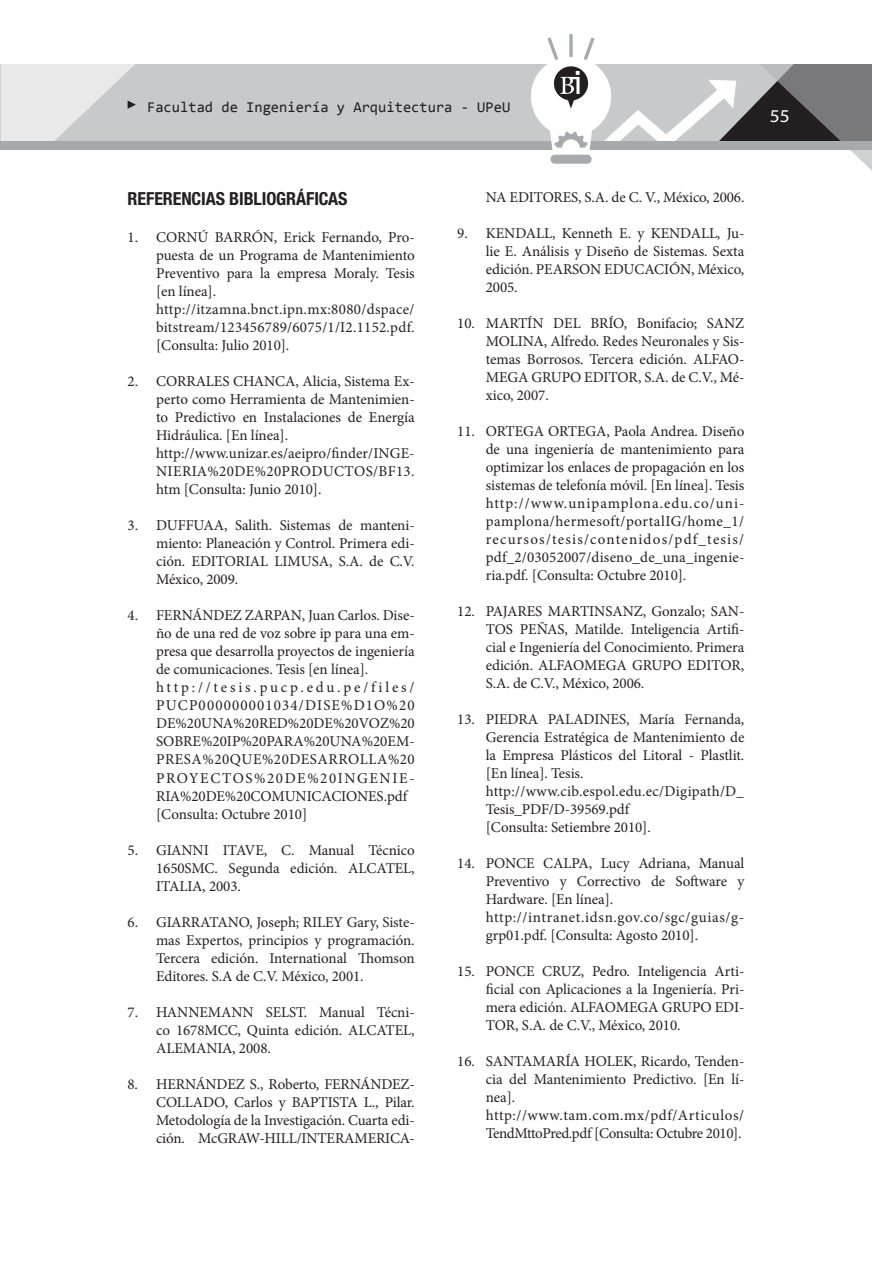
<style>
.page{position:relative;width:872px;height:1263px;background:#fff}
.page>*{position:absolute;margin:0;border:0;box-sizing:border-box;transform-origin:0 0}
.t1{font:700 condensed 18px "Helvetica Neue LT Std";letter-spacing:-.005em;color:#231f20}
.t2{font:18px "Myriad MM 400 700";color:#fff}
.t3{font:15px/18px "Minion Pro";letter-spacing:-.005em;color:#231f20;text-align:justify}
.t4{font:15px "Consolas";color:#231f20}
</style>
<div class="page">
<div style="left:1px;top:0;width:871px;height:149px;background:#c7c9cb"></div>
<div style="left:1px;top:0;width:871px;height:64px;background:#fff"></div>
<svg style="left:0;top:64px;width:185px;height:86px"></svg>
<div style="left:1px;top:141px;width:871px;height:8px;background:#a7a9ac"></div>
<svg style="left:531px;top:34px;width:341px;height:137px"></svg>
<p class="t4" style="left:147px;top:97px;width:364px">Facultad de Ingeniería y Arquitectura - UPeU</p>
<p class="t2" style="left:769px;top:108px;width:22px">55</p>
<p class="t1" style="left:128px;top:188px;width:221px">REFERENCIAS BIBLIOGRÁFICAS</p>
<p class="t3" style="left:156px;top:229px;width:260px;text-align:left;text-indent:-28px">1. CORNÚ BARRÓN, Erick Fernando, Pro&shy;puesta de un Programa de Mantenimiento Preventivo para la empresa Moraly. Tesis [en línea]. http://itzamna.bnct.ipn.mx:8080/dspace/ bitstream/123456789/6075/1/I2.1152.pdf. [Consulta: Julio 2010].</p>
<p class="t3" style="left:156px;top:373px;width:260px;text-align:left;text-indent:-28px">2. CORRALES CHANCA, Alicia, Sistema Ex&shy;perto como Herramienta de Mantenimien&shy;to Predictivo en Instalaciones de Energía Hidráulica. [En línea]. http://www.unizar.es/aeipro/finder/INGE-NIERIA%20DE%20PRODUCTOS/BF13. htm [Consulta: Junio 2010].</p>
<p class="t3" style="left:156px;top:517px;width:260px;text-indent:-28px">3. DUFFUAA, Salith. Sistemas de manteni&shy;miento: Planeación y Control. Primera edi&shy;ción. EDITORIAL LIMUSA, S.A. de C.V.<br>México, 2009.</p>
<p class="t3" style="left:156px;top:607px;width:260px;text-align:left;text-indent:-28px">4. FERNÁNDEZ ZARPAN, Juan Carlos. Dise&shy;ño de una red de voz sobre ip para una em&shy;presa que desarrolla proyectos de ingeniería de comunicaciones. Tesis [en línea]. http://tesis.pucp.edu.pe/files/ PUCP000000001034/DISE%D1O%20<br>DE%20UNA%20RED%20DE%20VOZ%20<br>SOBRE%20IP%20PARA%20UNA%20EM-PRESA%20QUE%20DESARROLLA%20<br>PROYECTOS%20DE%20INGENIE-RIA%20DE%20COMUNICACIONES.pdf [Consulta: Octubre 2010]</p>
<p class="t3" style="left:156px;top:841px;width:260px;text-indent:-28px">5. GIANNI ITAVE, C. Manual Técnico 1650SMC. Segunda edición. ALCATEL, ITALIA, 2003.</p>
<p class="t3" style="left:156px;top:913px;width:260px;text-indent:-28px">6. GIARRATANO, Joseph; RILEY Gary, Siste&shy;mas Expertos, principios y programación.<br>Tercera edición. International Thomson Editores. S.A de C.V. México, 2001.</p>
<p class="t3" style="left:156px;top:1003px;width:260px;text-indent:-28px">7. HANNEMANN SELST. Manual Técni&shy;co 1678MCC, Quinta edición. ALCATEL, ALEMANIA, 2008.</p>
<p class="t3" style="left:156px;top:1075px;width:260px;text-indent:-28px">8. HERNÁNDEZ S., Roberto, FERNÁNDEZ-COLLADO, Carlos y BAPTISTA L., Pilar.<br>Metodología de la Investigación. Cuarta edi&shy;ción. McGRAW-HILL/INTERAMERICA-</p>
<p class="t3" style="left:486px;top:189px;width:260px">NA EDITORES, S.A. de C. V., México, 2006.</p>
<p class="t3" style="left:486px;top:225px;width:260px;text-indent:-28px">9. KENDALL, Kenneth E. y KENDALL, Ju&shy;lie E. Análisis y Diseño de Sistemas. Sexta edición. PEARSON EDUCACIÓN, México, 2005.</p>
<p class="t3" style="left:457px;top:315px;width:104px">10. MARTÍN del</p>
<p class="t3" style="left:486px;top:315px;width:260px;text-indent:105px">BRÍO, Bonifacio; SANZ MOLINA, Alfredo. Redes Neuronales y Sis&shy;temas Borrosos. Tercera edición. ALFAO-MEGA GRUPO EDITOR, S.A. de C.V., Mé&shy;xico, 2007.</p>
<p class="t3" style="left:486px;top:423px;width:260px;text-indent:-28px">11. ORTEGA ORTEGA, Paola Andrea. Diseño de una ingeniería de mantenimiento para optimizar los enlaces de propagación en los sistemas de telefonía móvil. [En línea]. Tesis http://www.unipamplona.edu.co/uni&shy;pamplona/hermesoft/portalIG/home_1/ recursos/tesis/contenidos/pdf_tesis/ pdf_2/03052007/diseno_de_una_ingenie&shy;ria.pdf. [Consulta: Octubre 2010].</p>
<p class="t3" style="left:486px;top:603px;width:260px;text-indent:-28px">12. PAJARES MARTINSANZ, Gonzalo; SAN-TOS PEÑAS, Matilde. Inteligencia Artifi&shy;cial e Ingeniería del Conocimiento. Primera edición. ALFAOMEGA GRUPO EDITOR, S.A. de C.V., México, 2006.</p>
<p class="t3" style="left:486px;top:711px;width:260px;text-align:left;text-indent:-28px">13. PIEDRA PALADINES, María Fernanda, Gerencia Estratégica de Mantenimiento de la Empresa Plásticos del Litoral - Plastlit. [En línea]. Tesis. http://www.cib.espol.edu.ec/Digipath/D_ Tesis_PDF/D-39569.pdf<br>[Consulta: Setiembre 2010].</p>
<p class="t3" style="left:486px;top:855px;width:260px;text-align:left;text-indent:-28px">14. PONCE CALPA, Lucy Adriana, Manual Preventivo y Correctivo de Software y Hardware. [En línea]. http://intranet.idsn.gov.co/sgc/guias/g&shy;grp01.pdf. [Consulta: Agosto 2010].</p>
<p class="t3" style="left:486px;top:963px;width:260px;text-indent:-28px">15. PONCE CRUZ, Pedro. Inteligencia Arti&shy;ficial con Aplicaciones a la Ingeniería. Pri&shy;mera edición. ALFAOMEGA GRUPO EDI-TOR, S.A. de C.V., México, 2010.</p>
<p class="t3" style="left:486px;top:1053px;width:260px;text-align:left;text-indent:-28px">16. SANTAMARÍA HOLEK, Ricardo, Tenden&shy;cia del Mantenimiento Predictivo. [En lí&shy;nea]. http://www.tam.com.mx/pdf/Articulos/ TendMttoPred.pdf [Consulta: Octubre 2010].</p>
</div>
